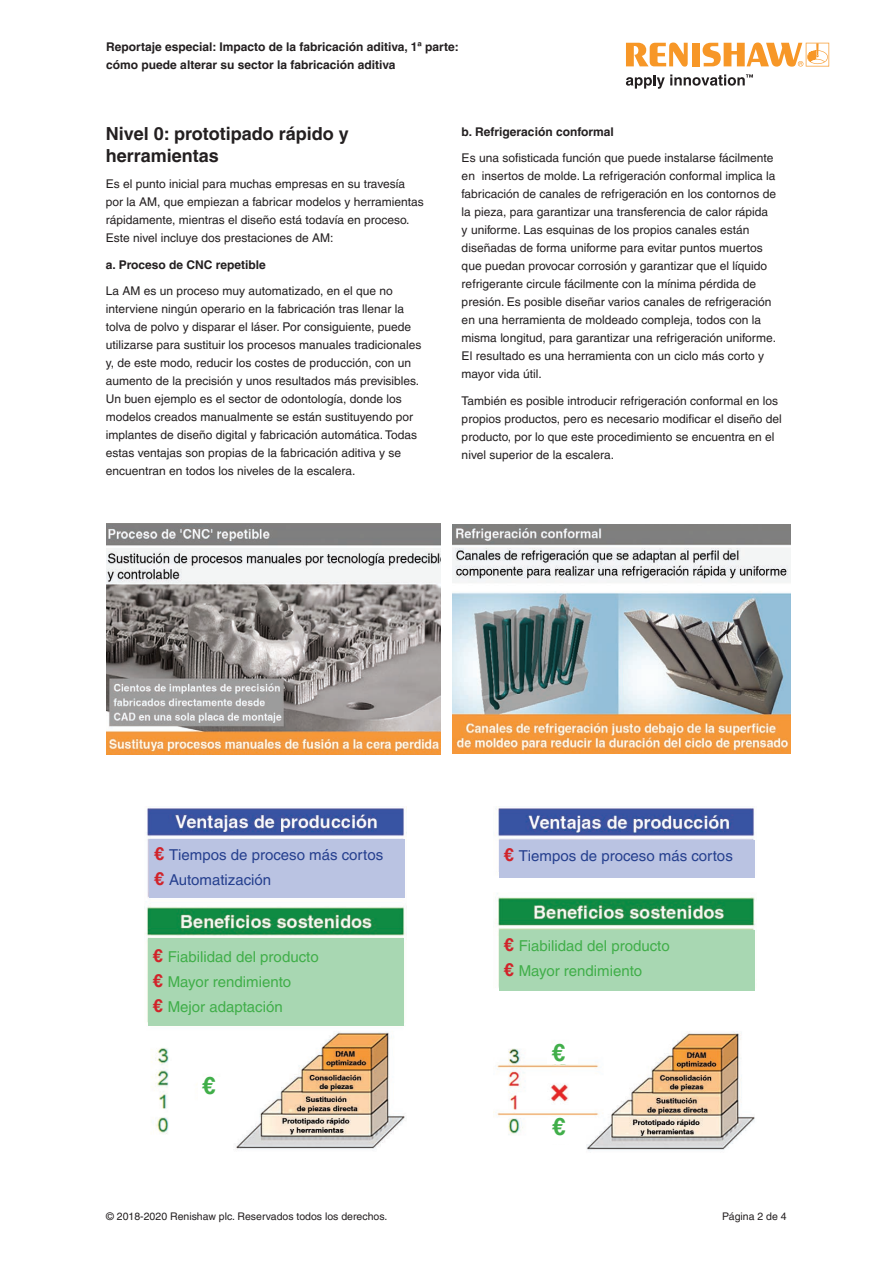
<style>
.page{position:relative;width:893px;height:1263px;background:#fff}
.page>*{position:absolute;margin:0;border:0;box-sizing:border-box;transform-origin:0 0}
.main_body_heading_8p{font:700 24px "Helvetica LT Pro";color:#40ae49}
.Body_Text_8pt_medium{font:700 18px/21.6px "Helvetica LT Pro";color:#231f20}
.main_body_heading_8p-2{font:15px "Helvetica LT Pro";color:#40ae49}
.main_body_heading_8p-3{font:15px "Helvetica LT Pro";color:#253f8e}
.Body_Text_8pt_medium-2{font:12px/18px "Helvetica LT Pro";color:#231f20}
.Body_Text_8pt_medium-3{font:700 12px/18px "Helvetica LT Pro";color:#231f20}
.t1{font:10.5px "Helvetica LT Pro";color:#231f20}
.s1{font-weight:700;font-size:18px;color:#d1232a}
</style>
<div class="page">
<svg style="left:626px;top:43px;width:62px;height:24px"></svg>
<div style="left:692px;top:43px;width:8px;height:23px;background:#f79727"></div>
<svg style="left:703px;top:43px;width:126px;height:24px"></svg>
<svg style="left:626px;top:74px;width:127px;height:15px"></svg>
<img style="left:106px;top:523px;width:334px;height:232px">
<img style="left:453px;top:524px;width:338px;height:229px">
<img style="left:146px;top:806px;width:260px;height:343px">
<img style="left:493px;top:808px;width:263px;height:343px">
<div style="left:499px;top:840px;width:255px;height:38px;background:#bac3e2"></div>
<div style="left:150px;top:840px;width:255px;height:58px;background:#bac3e2"></div>
<div style="left:500px;top:930px;width:255px;height:61px;background:#a8d7b2"></div>
<div style="left:149px;top:939px;width:255px;height:87px;background:#a8d7b2"></div>
<div style="left:547px;top:1044px;width:31px;height:20px;background:#fff"></div>
<div style="left:198px;top:1077px;width:32px;height:30px;background:#fff"></div>
<div style="left:548px;top:1117px;width:30px;height:27px;background:#fff"></div>
<p class="Body_Text_8pt_medium-3" style="left:106px;top:38px;width:354px">Reportaje especial: Impacto de la fabricación aditiva, 1ª parte: cómo puede alterar su sector la fabricación aditiva</p>
<p class="Body_Text_8pt_medium" style="left:106px;top:123px;width:244px">Nivel 0: prototipado rápido y herramientas</p>
<p class="Body_Text_8pt_medium-2" style="left:106px;top:175px;width:319px">Es el punto inicial para muchas empresas en su travesía por la AM, que empiezan a fabricar modelos y herramientas rápidamente, mientras el diseño está todavía en proceso.<br>Este nivel incluye dos prestaciones de AM:</p>
<p class="Body_Text_8pt_medium-3" style="left:106px;top:256px;width:161px">a. Proceso de CNC repetible</p>
<p class="Body_Text_8pt_medium-2" style="left:106px;top:282px;width:317px">La AM es un proceso muy automatizado, en el que no interviene ningún operario en la fabricación tras llenar la tolva de polvo y disparar el láser. Por consiguiente, puede utilizarse para sustituir los procesos manuales tradicionales y, de este modo, reducir los costes de producción, con un aumento de la precisión y unos resultados más previsibles.<br>Un buen ejemplo es el sector de odontología, donde los modelos creados manualmente se están sustituyendo por implantes de diseño digital y fabricación automática. Todas estas ventajas son propias de la fabricación aditiva y se encuentran en todos los niveles de la escalera.</p>
<p class="Body_Text_8pt_medium-3" style="left:462px;top:123px;width:154px">b. Refrigeración conformal</p>
<p class="Body_Text_8pt_medium-2" style="left:462px;top:149px;width:316px">Es una sofisticada función que puede instalarse fácilmente en insertos de molde. La refrigeración conformal implica la fabricación de canales de refrigeración en los contornos de la pieza, para garantizar una transferencia de calor rápida y uniforme. Las esquinas de los propios canales están diseñadas de forma uniforme para evitar puntos muertos que puedan provocar corrosión y garantizar que el líquido refrigerante circule fácilmente con la mínima pérdida de presión. Es posible diseñar varios canales de refrigeración en una herramienta de moldeado compleja, todos con la misma longitud, para garantizar una refrigeración uniforme.<br>El resultado es una herramienta con un ciclo más corto y mayor vida útil.</p>
<p class="Body_Text_8pt_medium-2" style="left:462px;top:392px;width:322px">También es posible introducir refrigeración conformal en los propios productos, pero es necesario modificar el diseño del producto, por lo que este procedimiento se encuentra en el nivel superior de la escalera.</p>
<p class="main_body_heading_8p-3" style="left:154px;top:846px;width:231px"><span class="s1">€</span> Tiempos de proceso más cortos</p>
<p class="main_body_heading_8p-3" style="left:504px;top:847px;width:231px"><span class="s1">€</span> Tiempos de proceso más cortos</p>
<p class="main_body_heading_8p-3" style="left:154px;top:870px;width:119px"><span class="s1">€</span> Automatización</p>
<p class="main_body_heading_8p-2" style="left:153px;top:948px;width:167px"><span class="s1">€</span> Fiabilidad del producto</p>
<p class="main_body_heading_8p-2" style="left:153px;top:973px;width:140px"><span class="s1">€</span> Mayor rendimiento</p>
<p class="main_body_heading_8p-2" style="left:153px;top:998px;width:132px"><span class="s1">€</span> Mejor adaptación</p>
<p class="main_body_heading_8p" style="left:202px;top:1071px;width:15px">€</p>
<p class="main_body_heading_8p-2" style="left:504px;top:937px;width:167px"><span class="s1">€</span> Fiabilidad del producto</p>
<p class="main_body_heading_8p-2" style="left:504px;top:961px;width:140px"><span class="s1">€</span> Mayor rendimiento</p>
<p class="main_body_heading_8p" style="left:552px;top:1038px;width:15px">€</p>
<p class="main_body_heading_8p" style="left:552px;top:1111px;width:15px">€</p>
<p class="t1" style="left:106px;top:1210px;width:283px">© 2018-2020 Renishaw plc. Reservados todos los derechos.</p>
<p class="t1" style="left:722px;top:1210px;width:66px">Página 2 de 4</p>
</div>
